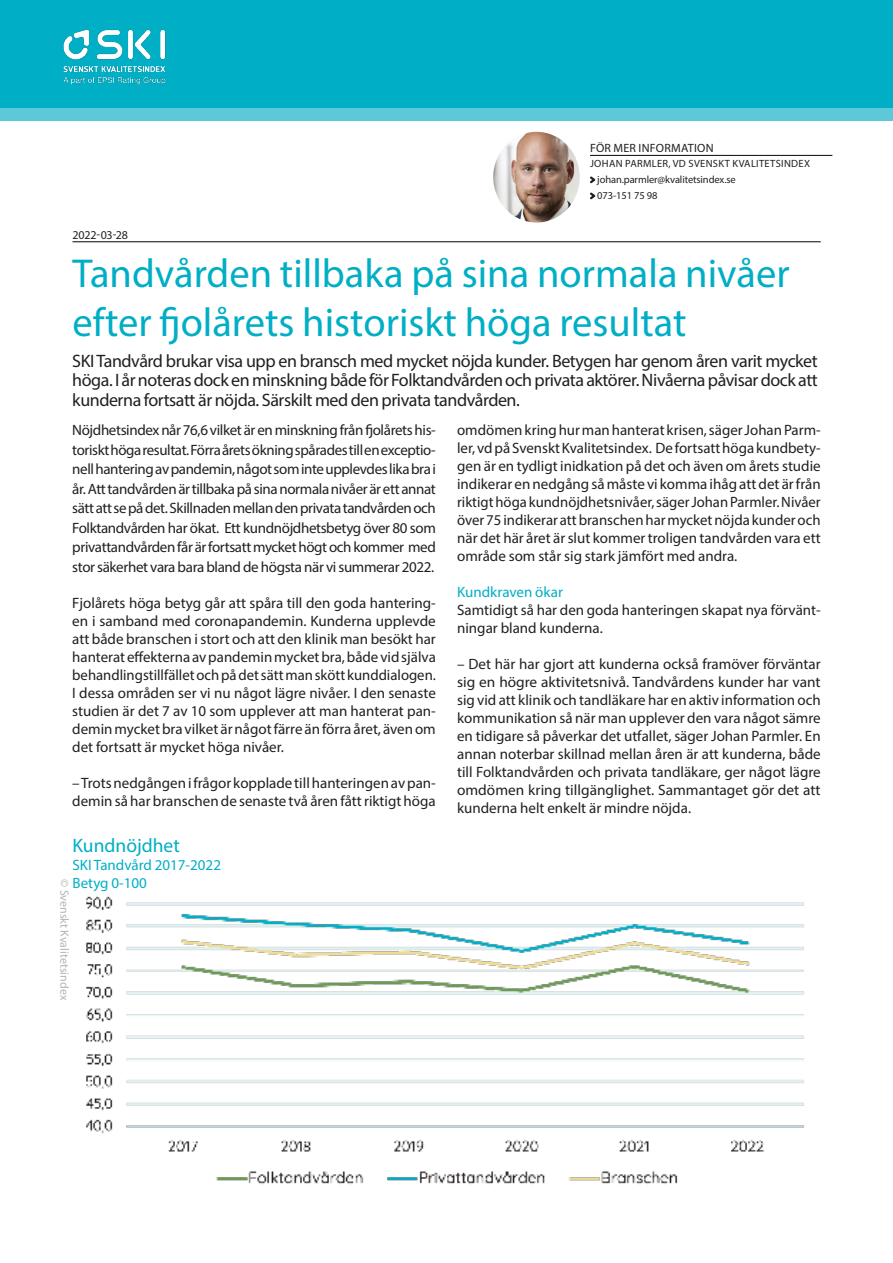
<style>
.page{position:relative;width:893px;height:1263px;background:#fff}
.page>*{position:absolute;margin:0;border:0;box-sizing:border-box;transform-origin:0 0}
.SKI_rubrik{font:40.5px "Myriad Pro";color:#00aec5}
.SKI_Styckesrubrik{font:19.5px "Myriad Pro";color:#00aec5}
.SKI_bröd{font:18px/19.5px "Myriad Pro";letter-spacing:-.025em;color:#231f20;text-align:justify}
.SKI_bröd-2{font:15px/18px "Myriad Pro";color:#231f20;text-align:justify}
.SKI_Styckesrubrik-2{font:15px "Myriad Pro";color:#00aec5}
.SKI_För_mer_informat{font:12px "Myriad Pro";letter-spacing:.02em;color:#231f20}
.SKI_Copyright{font:12px "Myriad Pro";color:#b4b5b8}
.SKI_kontaktuppgifter{font:10.5px "Myriad Pro";letter-spacing:-.01em;color:#231f20}
.SKI_namn___titel{font:10.5px "Myriad Pro";letter-spacing:.03em;color:#231f20}
</style>
<div class="page">
<img style="left:493px;top:132px;width:87px;height:91px">
<div style="left:0;top:16px;width:893px;height:105px;background:#5cc8d8"></div>
<div style="left:0;top:0;width:893px;height:108px;background:#00aec5"></div>
<img style="left:63px;top:29px;width:103px;height:56px">
<img style="left:86px;top:896px;width:719px;height:289px">
<hr style="left:73px;top:241px;width:748px;height:1px;background:#231f20">
<hr style="left:590px;top:155px;width:242px;height:1px;background:#231f20">
<svg style="left:590px;top:176px;width:5px;height:7px"></svg>
<svg style="left:590px;top:192px;width:5px;height:7px"></svg>
<p class="SKI_För_mer_informat" style="left:590px;top:141px;width:125px">FÖR MER INFORMATION</p>
<p class="SKI_namn___titel" style="left:590px;top:157px;width:221px">JOHAN PARMLER, VD SVENSKT KVALITETSINDEX</p>
<p class="SKI_kontaktuppgifter" style="left:597px;top:173px;width:140px">johan.parmler@kvalitetsindex.se</p>
<p class="SKI_kontaktuppgifter" style="left:597px;top:189px;width:62px">073-151 75 98</p>
<p class="SKI_För_mer_informat" style="left:73px;top:227px;width:57px">2022-03-28</p>
<p class="SKI_rubrik" style="left:73px;top:249px;width:719px">Tandvården tillbaka på sina normala nivåer</p>
<p class="SKI_rubrik" style="left:73px;top:297px;width:616px">efter fjolårets historiskt höga resultat</p>
<p class="SKI_bröd" style="left:72px;top:351px;width:747px">SKI Tandvård brukar visa upp en bransch med mycket nöjda kunder. Betygen har genom åren varit mycket höga. I år noteras dock en minskning både för Folktandvården och privata aktörer. Nivåerna påvisar dock att kunderna fortsatt är nöjda. Särskilt med den privata tandvården.</p>
<p class="SKI_bröd-2" style="left:72px;top:420px;width:365px;line-height:19.5px">Nöjdhetsindex når 76,6 vilket är en minskning från fjolårets his&shy;toriskt höga resultat. Förra årets ökning spårades till en exceptio&shy;nell hantering av pandemin, något som inte upplevdes lika bra i år. Att tandvården är tillbaka på sina normala nivåer är ett annat sätt att se på det. Skillnaden mellan den privata tandvården och Folktandvården har ökat. Ett kundnöjdhetsbetyg över 80 som privattandvården får är fortsatt mycket högt och kommer med stor säkerhet vara bara bland de högsta när vi summerar 2022.</p>
<p class="SKI_bröd-2" style="left:72px;top:593px;width:365px">Fjolårets höga betyg går att spåra till den goda hantering&shy;en i samband med coronapandemin. Kunderna upplevde att både branschen i stort och att den klinik man besökt har hanterat effekterna av pandemin mycket bra, både vid själva behandlingstillfället och på det sätt man skött kunddialogen.<br>I dessa områden ser vi nu något lägre nivåer. I den senaste studien är det 7 av 10 som upplever att man hanterat pan&shy;demin mycket bra vilket är något färre än förra året, även om det fortsatt är mycket höga nivåer.</p>
<p class="SKI_bröd-2" style="left:72px;top:773px;width:365px">– Trots nedgången i frågor kopplade till hanteringen av pan&shy;demin så har branschen de senaste två åren fått riktigt höga</p>
<p class="SKI_Styckesrubrik" style="left:73px;top:833px;width:109px">Kundnöjdhet</p>
<p class="SKI_Styckesrubrik-2" style="left:73px;top:856px;width:150px">SKI Tandvård 2017-2022</p>
<p class="SKI_Styckesrubrik-2" style="left:73px;top:874px;width:76px">Betyg 0-100</p>
<p class="SKI_Copyright" style="left:72px;top:879px;width:123px;rotate:90deg">© Svenskt Kvalitetsindex</p>
<p class="SKI_bröd-2" style="left:457px;top:421px;width:365px">omdömen kring hur man hanterat krisen, säger Johan Parm&shy;ler, vd på Svenskt Kvalitetsindex. De fortsatt höga kundbety&shy;gen är en tydligt inidkation på det och även om årets studie indikerar en nedgång så måste vi komma ihåg att det är från riktigt höga kundnöjdhetsnivåer, säger Johan Parmler. Nivåer över 75 indikerar att branschen har mycket nöjda kunder och när det här året är slut kommer troligen tandvården vara ett område som står sig stark jämfört med andra.</p>
<p class="SKI_Styckesrubrik-2" style="left:457px;top:583px;width:107px">Kundkraven ökar</p>
<p class="SKI_bröd-2" style="left:457px;top:601px;width:365px">Samtidigt så har den goda hanteringen skapat nya förvänt&shy;ningar bland kunderna.</p>
<p class="SKI_bröd-2" style="left:457px;top:655px;width:365px">– Det här har gjort att kunderna också framöver förväntar sig en högre aktivitetsnivå. Tandvårdens kunder har vant sig vid att klinik och tandläkare har en aktiv information och kommunikation så när man upplever den vara något sämre en tidigare så påverkar det utfallet, säger Johan Parmler. En annan noterbar skillnad mellan åren är att kunderna, både till Folktandvården och privata tandläkare, ger något lägre omdömen kring tillgänglighet. Sammantaget gör det att kunderna helt enkelt är mindre nöjda.</p>
</div>
